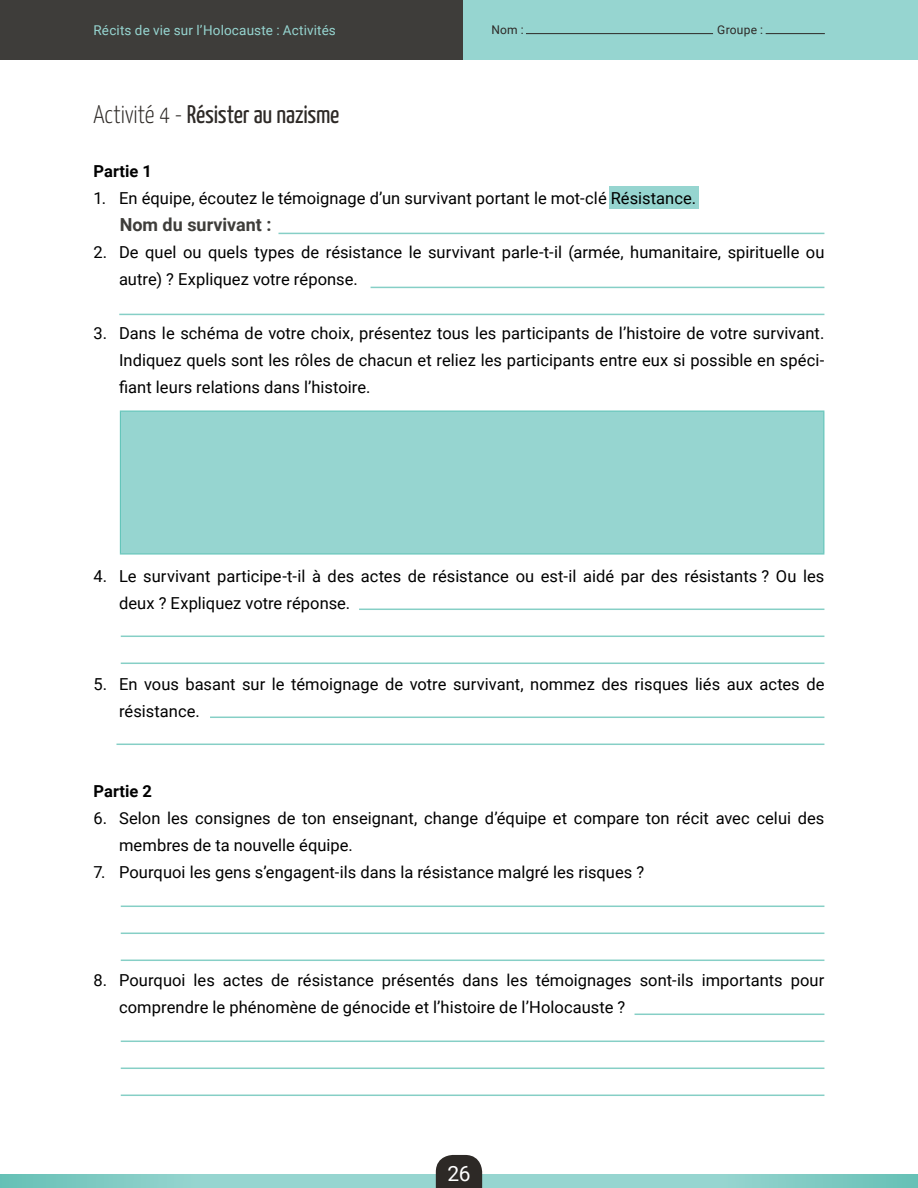
<style>
.page{position:relative;width:918px;height:1188px;background:#fff}
.page>*{position:absolute;margin:0;border:0;box-sizing:border-box;transform-origin:0 0}
.t1{font:25.5px "Yanone Kaffeesatz";letter-spacing:-.005em;color:#2d2926}
.t2{font:21px "Roboto";color:#fff}
.t3{font:700 18px "Roboto";color:#3e3d3a}
.t4{font:16.5px/27px "Roboto";color:#000}
.t5{font:700 16.5px "Roboto";color:#000}
.t6{font:13.5px "Roboto";letter-spacing:.01em;color:#96d5d0}
.t7{font:12px "Roboto";letter-spacing:.02em;color:#2d2926}
.s1{font-weight:300}
</style>
<div class="page">
<svg style="left:0;top:1174px;width:918px;height:14px"></svg>
<svg style="left:436px;top:1155px;width:46px;height:33px"></svg>
<div style="left:0;top:0;width:918px;height:60px;background:#3e3d3a"></div>
<div style="left:463px;top:0;width:455px;height:60px;background:#96d5d0"></div>
<hr style="left:526px;top:33px;width:187px;height:1px;background:#2d2926">
<hr style="left:766px;top:33px;width:59px;height:1px;background:#2d2926">
<div style="left:610px;top:187px;width:89px;height:22px;background:#96d5d0"></div>
<hr style="left:119px;top:314px;width:705px;height:1px;background:#86cfc6">
<hr style="left:121px;top:636px;width:703px;height:1px;background:#86cfc6">
<hr style="left:359px;top:609px;width:465px;height:1px;background:#86cfc6">
<hr style="left:121px;top:1068px;width:703px;height:1px;background:#86cfc6">
<hr style="left:121px;top:933px;width:703px;height:1px;background:#86cfc6">
<hr style="left:121px;top:1041px;width:703px;height:1px;background:#86cfc6">
<hr style="left:635px;top:1014px;width:189px;height:1px;background:#86cfc6">
<hr style="left:121px;top:906px;width:703px;height:1px;background:#86cfc6">
<hr style="left:117px;top:744px;width:707px;height:1px;background:#86cfc6">
<hr style="left:121px;top:663px;width:703px;height:1px;background:#86cfc6">
<hr style="left:121px;top:1095px;width:703px;height:1px;background:#86cfc6">
<hr style="left:121px;top:960px;width:703px;height:1px;background:#86cfc6">
<hr style="left:210px;top:717px;width:614px;height:1px;background:#86cfc6">
<hr style="left:279px;top:233px;width:545px;height:1px;background:#86cfc6">
<hr style="left:371px;top:287px;width:453px;height:1px;background:#86cfc6">
<div style="left:120px;top:411px;width:704px;height:143px;background:#96d5d0"></div>
<hr style="left:120px;top:411px;width:704px;height:1px;background:#64c5ba">
<hr style="left:120px;top:412px;width:1px;height:141px;background:#64c5ba">
<hr style="left:823px;top:412px;width:1px;height:141px;background:#64c5ba">
<hr style="left:120px;top:553px;width:704px;height:2px;background:#64c5ba">
<p class="t6" style="left:94px;top:23px;width:244px">Récits de vie sur l’Holocauste : Activités</p>
<p class="t7" style="left:491px;top:23px;width:34px">Nom :</p>
<p class="t7" style="left:717px;top:23px;width:47px">Groupe :</p>
<h1 class="t1" style="left:94px;top:98px;width:247px"><span class="s1">Activité 4 -</span> Résister au nazisme</h1>
<p class="t5" style="left:94px;top:161px;width:60px">Partie 1</p>
<p class="t4" style="left:94px;top:184px;width:604px">1. En équipe, écoutez le témoignage d’un survivant portant le mot-clé Résistance.</p>
<p class="t4" style="left:119px;top:238px;width:707px;text-indent:-26px">2. De quel ou quels types de résistance le survivant parle-t-il (armée, humanitaire, spirituelle ou autre) ? Expliquez votre réponse.</p>
<p class="t4" style="left:119px;top:319px;width:707px;text-align:justify;text-indent:-26px">3. Dans le schéma de votre choix, présentez tous les participants de l’histoire de votre survivant.<br>Indiquez quels sont les rôles de chacun et reliez les participants entre eux si possible en spéci&shy;fiant leurs relations dans l’histoire.</p>
<p class="t3" style="left:120px;top:214px;width:153px">Nom du survivant :</p>
<p class="t4" style="left:119px;top:562px;width:707px;text-indent:-26px">4. Le survivant participe-t-il à des actes de résistance ou est-il aidé par des résistants ? Ou les deux ? Expliquez votre réponse.</p>
<p class="t4" style="left:119px;top:670px;width:707px;text-indent:-26px">5. En vous basant sur le témoignage de votre survivant, nommez des risques liés aux actes de résistance.</p>
<p class="t5" style="left:94px;top:782px;width:60px">Partie 2</p>
<p class="t4" style="left:119px;top:805px;width:707px;text-indent:-26px">6. Selon les consignes de ton enseignant, change d’équipe et compare ton récit avec celui des membres de ta nouvelle équipe.</p>
<p class="t4" style="left:94px;top:859px;width:552px">7. Pourquoi les gens s’engagent-ils dans la résistance malgré les risques ?</p>
<p class="t4" style="left:119px;top:967px;width:707px;text-indent:-26px">8. Pourquoi les actes de résistance présentés dans les témoignages sont-ils importants pour comprendre le phénomène de génocide et l’histoire de l’Holocauste ?</p>
<p class="t2" style="left:447px;top:1161px;width:25px">26</p>
</div>
